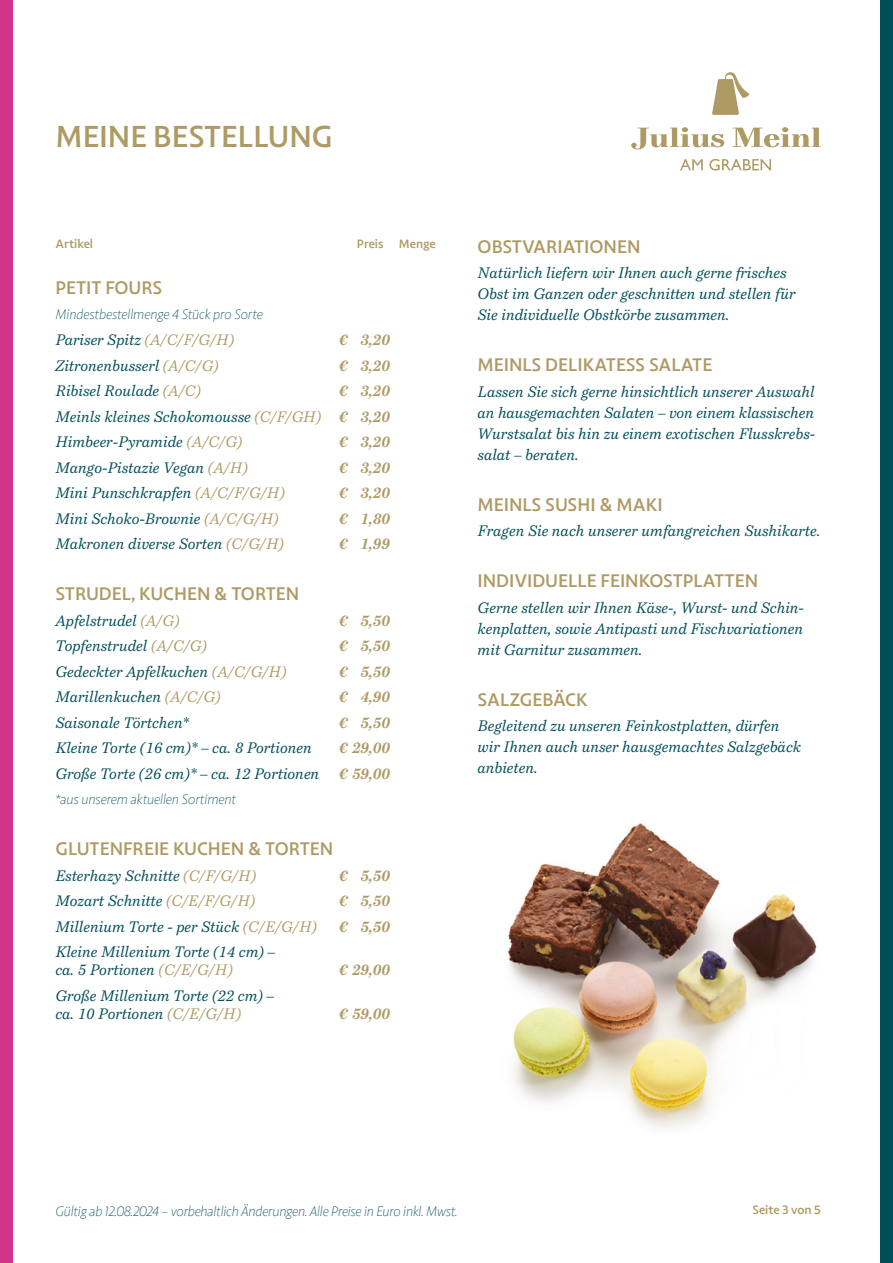
<style>
.page{position:relative;width:893px;height:1263px;background:#fff}
.page>*{position:absolute;margin:0;border:0;box-sizing:border-box;transform-origin:0 0}
.t1{font:600 30px "Highgate";color:#ae9a64}
.t2{font:600 18px "Highgate";color:#ae9a64}
.t3{font:italic 15px/21px "Bressay";color:#004e5a}
.t4{font:italic 700 15px "Bressay";color:#ae9a64}
.t5{font:italic 100 13.5px "Highgate";letter-spacing:-.01em;color:#004e5a}
.t6{font:600 12px "Highgate";color:#ae9a64}
.s1{color:#ae9a64}
.s2{font-weight:700;color:#ae9a64}
</style>
<div class="page">
<div style="left:0;top:0;width:13px;height:1263px;background:#d0348b"></div>
<svg style="left:712px;top:72px;width:37px;height:43px"></svg>
<svg style="left:680px;top:159px;width:23px;height:11px"></svg>
<svg style="left:709px;top:159px;width:62px;height:12px"></svg>
<svg style="left:631px;top:127px;width:93px;height:22px"></svg>
<svg style="left:733px;top:127px;width:88px;height:20px"></svg>
<div style="left:880px;top:0;width:13px;height:1263px;background:#004e5a"></div>
<img style="left:508px;top:823px;width:309px;height:306px">
<h1 class="t1" style="left:55px;top:118px;width:279px">MEINE BESTELLUNG</h1>
<p class="t6" style="left:55px;top:236px;width:39px">Artikel</p>
<p class="t6" style="left:357px;top:236px;width:28px">Preis</p>
<p class="t6" style="left:399px;top:236px;width:38px">Menge</p>
<p class="t2" style="left:55px;top:276px;width:109px">PETIT FOURS</p>
<p class="t5" style="left:55px;top:306px;width:209px">Mindestbestellmenge 4 Stück pro Sorte</p>
<p class="t3" style="left:55px;top:329px;width:180px">Pariser Spitz <span class="s1">(A/C/F/G/H)</span></p>
<p class="t4" style="left:339px;top:330px;width:52px">€ 3,20</p>
<p class="t3" style="left:55px;top:355px;width:165px">Zitronenbusserl <span class="s1">(A/C/G)</span></p>
<p class="t4" style="left:339px;top:356px;width:52px">€ 3,20</p>
<p class="t3" style="left:55px;top:380px;width:147px">Ribisel Roulade <span class="s1">(A/C)</span></p>
<p class="t3" style="left:55px;top:378px;width:336px;line-height:25.5px;text-align:justify;text-indent:284px"><span class="s2">€ 3,20<br></span>Meinls kleines Schokomousse <span class="s1">(C/F/GH)</span> <span class="s2">€ 3,20<br></span>Himbeer-Pyramide <span class="s1">(A/C/G)</span></p>
<p class="t4" style="left:339px;top:432px;width:52px">€ 3,20</p>
<p class="t3" style="left:55px;top:457px;width:194px">Mango-Pistazie Vegan <span class="s1">(A/H)</span></p>
<p class="t4" style="left:339px;top:458px;width:52px">€ 3,20</p>
<p class="t3" style="left:55px;top:482px;width:231px">Mini Punschkrapfen <span class="s1">(A/C/F/G/H)</span></p>
<p class="t4" style="left:339px;top:483px;width:52px">€ 3,20</p>
<p class="t3" style="left:55px;top:508px;width:225px">Mini Schoko-Brownie <span class="s1">(A/C/G/H)</span></p>
<p class="t4" style="left:339px;top:509px;width:52px">€ 1,80</p>
<p class="t3" style="left:55px;top:533px;width:230px">Makronen diverse Sorten <span class="s1">(C/G/H)</span></p>
<p class="t4" style="left:339px;top:534px;width:52px">€ 1,99</p>
<p class="t2" style="left:55px;top:582px;width:245px">STRUDEL, KUCHEN &amp; TORTEN</p>
<p class="t3" style="left:55px;top:610px;width:126px">Apfelstrudel <span class="s1">(A/G)</span></p>
<p class="t4" style="left:339px;top:611px;width:52px">€ 5,50</p>
<p class="t3" style="left:55px;top:635px;width:153px">Topfenstrudel <span class="s1">(A/C/G)</span></p>
<p class="t4" style="left:339px;top:636px;width:52px">€ 5,50</p>
<p class="t3" style="left:55px;top:661px;width:233px">Gedeckter Apfelkuchen <span class="s1">(A/C/G/H)</span></p>
<p class="t4" style="left:339px;top:662px;width:52px">€ 5,50</p>
<p class="t3" style="left:55px;top:686px;width:167px">Marillenkuchen <span class="s1">(A/C/G)</span></p>
<p class="t4" style="left:339px;top:687px;width:52px">€ 4,90</p>
<p class="t3" style="left:55px;top:712px;width:135px">Saisonale Törtchen*</p>
<p class="t4" style="left:339px;top:713px;width:52px">€ 5,50</p>
<p class="t3" style="left:55px;top:737px;width:258px">Kleine Torte (16 cm)* – ca. 8 Portionen</p>
<p class="t4" style="left:339px;top:738px;width:52px">€ 29,00</p>
<p class="t3" style="left:55px;top:763px;width:265px">Große Torte (26 cm)* – ca. 12 Portionen</p>
<p class="t4" style="left:339px;top:764px;width:52px">€ 59,00</p>
<p class="t5" style="left:55px;top:791px;width:182px">*aus unserem aktuellen Sortiment</p>
<p class="t2" style="left:55px;top:837px;width:279px">GLUTENFREIE KUCHEN &amp; TORTEN</p>
<p class="t3" style="left:55px;top:865px;width:202px">Esterhazy Schnitte <span class="s1">(C/F/G/H)</span></p>
<p class="t4" style="left:339px;top:866px;width:52px">€ 5,50</p>
<p class="t3" style="left:55px;top:890px;width:201px">Mozart Schnitte <span class="s1">(C/E/F/G/H)</span></p>
<p class="t4" style="left:339px;top:891px;width:52px">€ 5,50</p>
<p class="t3" style="left:55px;top:916px;width:263px">Millenium Torte - per Stück <span class="s1">(C/E/G/H)</span></p>
<p class="t4" style="left:339px;top:917px;width:52px">€ 5,50</p>
<p class="t3" style="left:55px;top:943px;width:221px;line-height:18px">Kleine Millenium Torte (14 cm) – ca. 5 Portionen <span class="s1">(C/E/G/H)</span></p>
<p class="t4" style="left:339px;top:960px;width:52px">€ 29,00</p>
<p class="t3" style="left:55px;top:986px;width:220px;line-height:18px">Große Millenium Torte (22 cm) – ca. 10 Portionen <span class="s1">(C/E/G/H)</span></p>
<p class="t4" style="left:339px;top:1004px;width:52px">€ 59,00</p>
<p class="t2" style="left:478px;top:235px;width:164px">OBSTVARIATIONEN</p>
<p class="t3" style="left:478px;top:263px;width:320px">Natürlich liefern wir Ihnen auch gerne frisches<br>Obst im Ganzen oder geschnitten und stellen für<br>Sie individuelle Obstkörbe zusammen.</p>
<p class="t2" style="left:478px;top:354px;width:236px">MEINLS DELIKATESS SALATE</p>
<p class="t3" style="left:478px;top:381px;width:339px;text-align:justify">Lassen Sie sich gerne hinsichtlich unserer Auswahl an hausgemachten Salaten – von einem klassischen Wurstsalat bis hin zu einem exotischen Flusskrebs&shy;salat – beraten.</p>
<p class="t2" style="left:478px;top:493px;width:187px">MEINLS SUSHI &amp; MAKI</p>
<p class="t3" style="left:478px;top:521px;width:344px">Fragen Sie nach unserer umfangreichen Sushikarte.</p>
<p class="t2" style="left:478px;top:570px;width:282px">INDIVIDUELLE FEINKOSTPLATTEN</p>
<p class="t3" style="left:478px;top:597px;width:328px;text-align:justify">Gerne stellen wir Ihnen Käse-, Wurst- und Schin&shy;kenplatten, sowie Antipasti und Fischvariationen mit Garnitur zusammen.</p>
<p class="t2" style="left:478px;top:688px;width:112px">SALZGEBÄCK</p>
<p class="t3" style="left:478px;top:716px;width:325px">Begleitend zu unseren Feinkostplatten, dürfen wir Ihnen auch unser hausgemachtes Salzgebäck anbieten.</p>
<p class="t5" style="left:55px;top:1203px;width:404px">Gültig ab 12.08.2024 – vorbehaltlich Änderungen. Alle Preise in Euro inkl. Mwst.</p>
<p class="t6" style="left:752px;top:1202px;width:70px">Seite 3 von 5</p>
</div>
